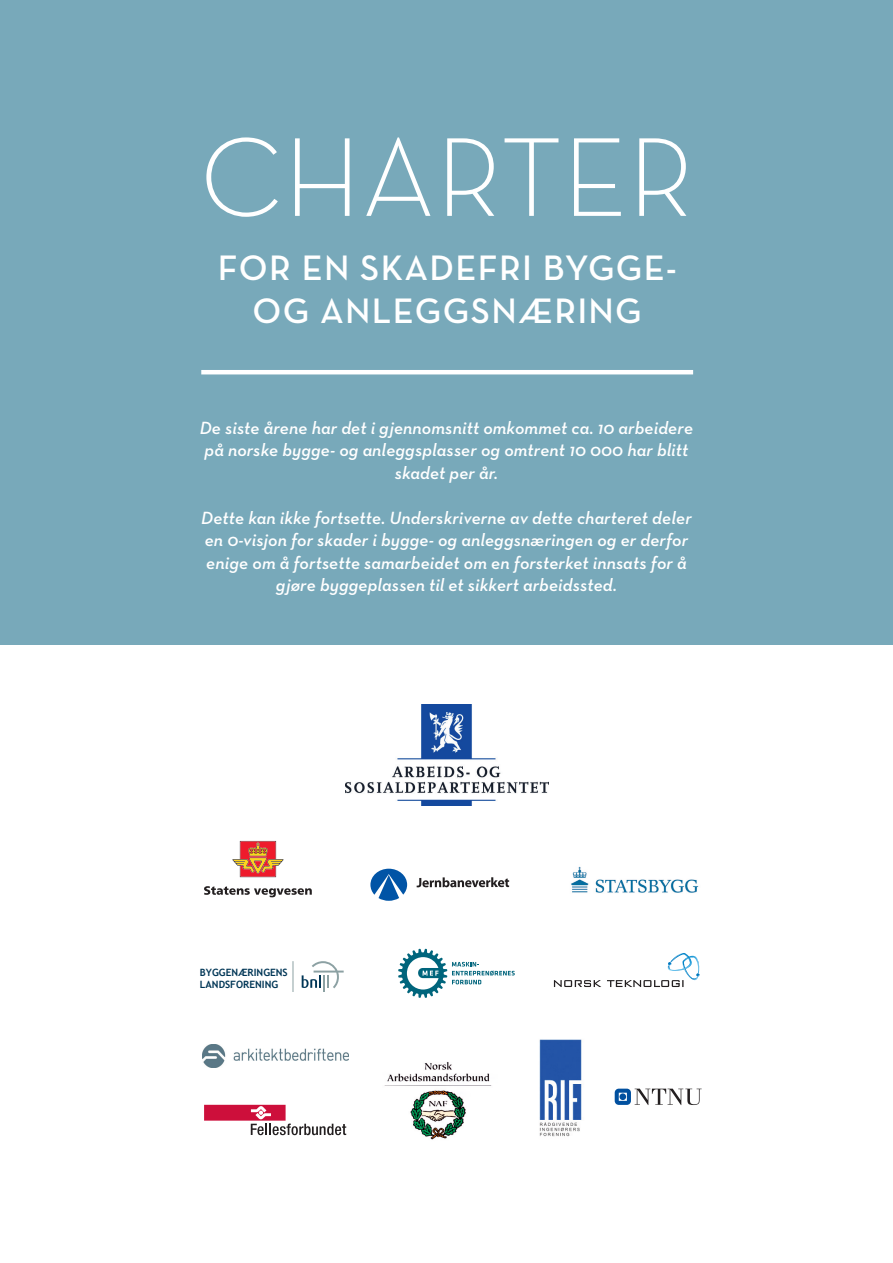
<style>
.page{position:relative;width:893px;height:1263px;background:#fff}
.page>*{position:absolute;margin:0;border:0;box-sizing:border-box;transform-origin:0 0}
.t1{font:300 114px "Neutra Text";color:#fff}
.t2{font:600 36px/43.5px "Neutra Text";letter-spacing:.035em;color:#fff;text-align:center}
.t3{font:italic 600 18px/22.5px "Neutra Text";letter-spacing:.005em;color:#fff;text-align:center}
.t4{font:700 10.05px/12.1px "Trebuchet MS";color:#003656}
</style>
<div class="page">
<div style="left:0;top:0;width:893px;height:644px;background:#78a9ba"></div>
<img style="left:345px;top:704px;width:203px;height:102px">
<img style="left:384px;top:1062px;width:108px;height:78px">
<img style="left:539px;top:1039px;width:43px;height:98px">
<svg style="left:615px;top:1089px;width:87px;height:16px"></svg>
<img style="left:571px;top:866px;width:128px;height:27px">
<svg style="left:417px;top:877px;width:92px;height:10px"></svg>
<svg style="left:370px;top:869px;width:37px;height:32px"></svg>
<svg style="left:232px;top:841px;width:51px;height:36px"></svg>
<svg style="left:204px;top:886px;width:108px;height:11px"></svg>
<img style="left:202px;top:1044px;width:146px;height:24px">
<svg style="left:554px;top:953px;width:146px;height:34px"></svg>
<svg style="left:204px;top:1105px;width:142px;height:30px"></svg>
<svg style="left:398px;top:949px;width:117px;height:49px"></svg>
<svg style="left:302px;top:961px;width:42px;height:31px"></svg>
<hr style="left:293px;top:961px;width:1px;height:31px;background:#8ca1a3">
<hr style="left:201px;top:370px;width:492px;height:4px;background:#fff">
<p class="t1" style="left:200px;top:108px;width:496px">CHARTER</p>
<p class="t2" style="left:218px;top:245px;width:460px">FOR EN SKADEFRI BYGGE-<br>OG ANLEGGSNÆRING</p>
<p class="t3" style="left:200px;top:416px;width:495px">De siste årene har det i gjennomsnitt omkommet ca. 10 arbeidere på norske bygge- og anleggsplasser og omtrent 10 000 har blitt skadet per år.</p>
<p class="t3" style="left:201px;top:506px;width:492px">Dette kan ikke fortsette. Underskriverne av dette charteret deler en 0-visjon for skader i bygge- og anleggsnæringen og er derfor enige om å fortsette samarbeidet om en forsterket innsats for å gjøre byggeplassen til et sikkert arbeidssted.</p>
<p class="t4" style="left:200px;top:966px;width:89px">BYGGENÆRINGENS<br>LANDSFORENING</p>
</div>
